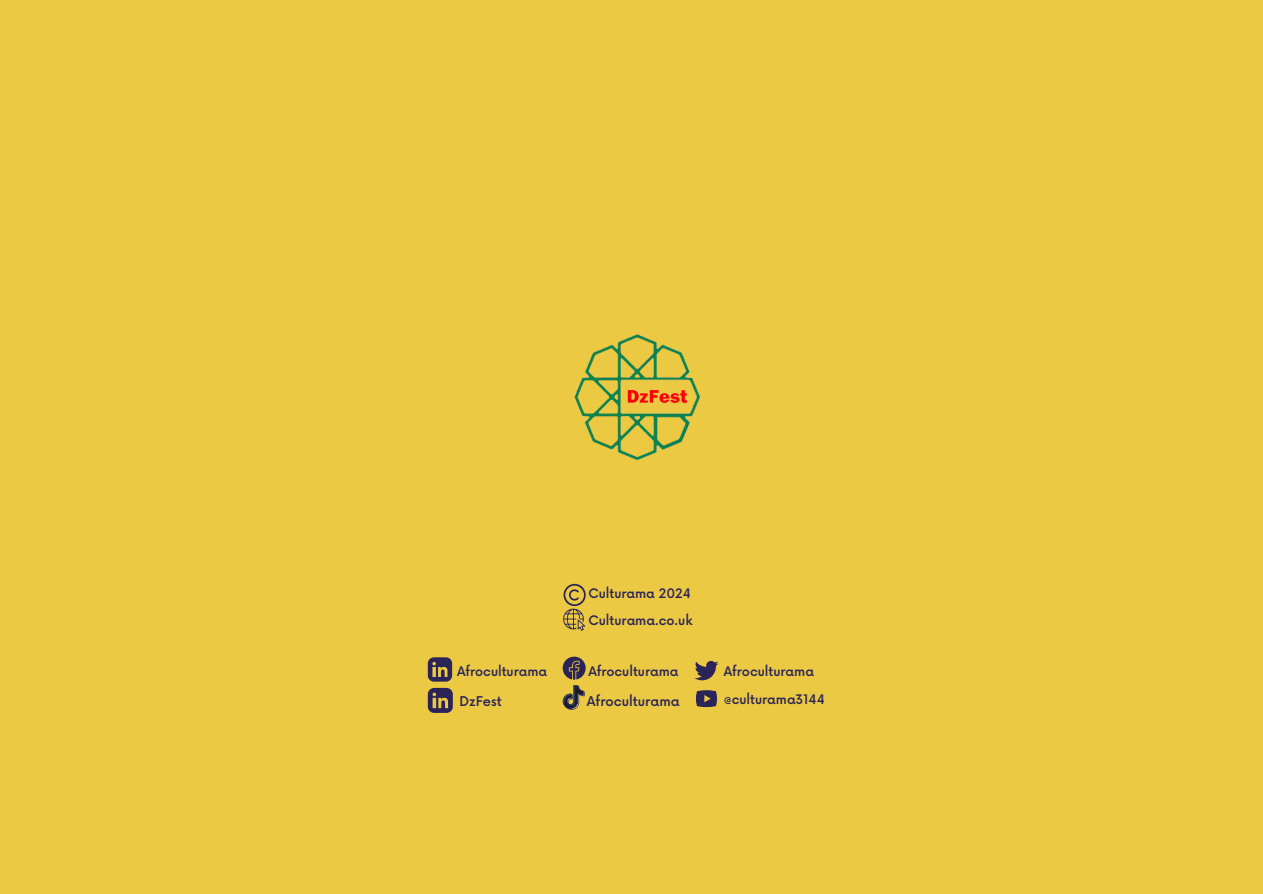
<style>
.page{position:relative;width:1263px;height:894px;background:#fff}
.page>*{position:absolute;margin:0;border:0;box-sizing:border-box;transform-origin:0 0}
.t1{font:500 13.2px "Now";color:#2b2458}
.t2{font:500 12.9px "Now";color:#2b2458}
.t3{font:500 12.75px "Now";color:#2b2458}
</style>
<div class="page">
<div style="left:0;top:0;width:1263px;height:893px;background:#ebc943"></div>
<img style="left:574px;top:334px;width:126px;height:125px">
<svg style="left:428px;top:657px;width:24px;height:24px"></svg>
<svg style="left:694px;top:661px;width:24px;height:19px"></svg>
<svg style="left:563px;top:656px;width:22px;height:53px"></svg>
<svg style="left:428px;top:687px;width:25px;height:25px"></svg>
<svg style="left:696px;top:690px;width:21px;height:17px"></svg>
<svg style="left:563px;top:583px;width:23px;height:47px"></svg>
<p class="t3" style="left:588px;top:586px;width:104px">Culturama 2024</p>
<h1 class="t2" style="left:588px;top:613px;width:106px">Culturama.co.uk</h1>
<p class="t3" style="left:457px;top:664px;width:92px">Afroculturama</p>
<p class="t3" style="left:588px;top:664px;width:92px">Afroculturama</p>
<p class="t3" style="left:724px;top:664px;width:92px">Afroculturama</p>
<h1 class="t1" style="left:460px;top:694px;width:44px">DzFest</h1>
<p class="t1" style="left:587px;top:694px;width:94px">Afroculturama</p>
<h1 class="t3" style="left:724px;top:692px;width:103px">@culturama3144</h1>
</div>
